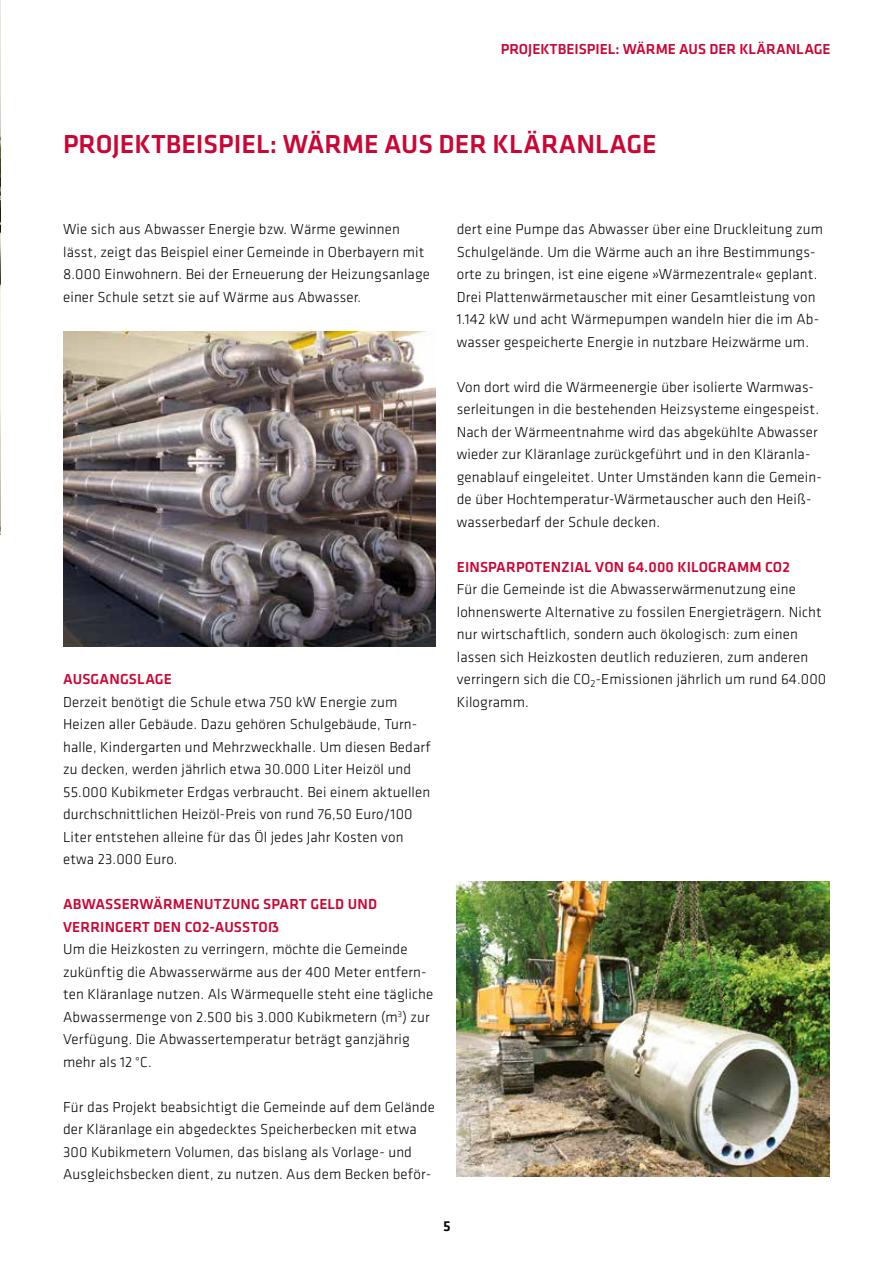
<style>
.page{position:relative;width:893px;height:1263px;background:#fff}
.page>*{position:absolute;margin:0;border:0;box-sizing:border-box;transform-origin:0 0}
.t1{font:500 27px "GC Klavika";color:#cb0634}
.t2{font:300 15px/22.5px "GC Klavika";letter-spacing:.01em;color:#000}
.t3{font:500 15px/22.5px "GC Klavika";letter-spacing:.01em;color:#cb0634}
.t4{font:500 15px "GC Klavika";color:#000}
</style>
<div class="page">
<img style="left:0;top:0;width:1px;height:534px">
<img style="left:457px;top:881px;width:372px;height:296px">
<img style="left:63px;top:332px;width:373px;height:315px">
<p class="t3" style="left:501px;top:37px;width:329px">PROJEKTBEISPIEL: WÄRME AUS DER KLÄRANLAGE</p>
<h1 class="t1" style="left:63px;top:125px;width:592px">PROJEKTBEISPIEL: WÄRME AUS DER KLÄRANLAGE</h1>
<p class="t2" style="left:63px;top:218px;width:368px">Wie sich aus Abwasser Energie bzw. Wärme gewinnen lässt, zeigt das Beispiel einer Gemeinde in Oberbayern mit 8.000 Einwohnern. Bei der Erneuerung der Heizungsanlage einer Schule setzt sie auf Wärme aus Abwasser.</p>
<p class="t3" style="left:63px;top:667px;width:108px">AUSGANGSLAGE</p>
<p class="t2" style="left:63px;top:690px;width:369px">Derzeit benötigt die Schule etwa 750 kW Energie zum Heizen aller Gebäude. Dazu gehören Schulgebäude, Turn&shy;halle, Kindergarten und Mehrzweckhalle. Um diesen Bedarf zu decken, werden jährlich etwa 30.000 Liter Heizöl und 55.000 Kubikmeter Erdgas verbraucht. Bei einem aktuellen durchschnittlichen Heizöl-Preis von rund 76,50 Euro/100<br>Liter entstehen alleine für das Öl jedes Jahr Kosten von etwa 23.000 Euro.</p>
<p class="t3" style="left:63px;top:892px;width:315px">ABWASSERWÄRMENUTZUNG SPART GELD UND<br>VERRINGERT DEN CO2-AUSSTOẞ</p>
<p class="t2" style="left:63px;top:938px;width:372px">Um die Heizkosten zu verringern, möchte die Gemeinde zukünftig die Abwasserwärme aus der 400 Meter entfern&shy;ten Kläranlage nutzen. Als Wärmequelle steht eine tägliche Abwassermenge von 2.500 bis 3.000 Kubikmetern (m<sup>3</sup>) zur Verfügung. Die Abwassertemperatur beträgt ganzjährig mehr als 12 °C.</p>
<p class="t2" style="left:63px;top:1095px;width:373px">Für das Projekt beabsichtigt die Gemeinde auf dem Gelände der Kläranlage ein abgedecktes Speicherbecken mit etwa 300 Kubikmetern Volumen, das bislang als Vorlage- und Ausgleichsbecken dient, zu nutzen. Aus dem Becken beför-</p>
<p class="t2" style="left:457px;top:218px;width:368px">dert eine Pumpe das Abwasser über eine Druckleitung zum Schulgelände. Um die Wärme auch an ihre Bestimmungs&shy;orte zu bringen, ist eine eigene »Wärmezentrale« geplant.<br>Drei Plattenwärmetauscher mit einer Gesamtleistung von 1.142 kW und acht Wärmepumpen wandeln hier die im Ab&shy;wasser gespeicherte Energie in nutzbare Heizwärme um.</p>
<p class="t2" style="left:457px;top:375px;width:366px">Von dort wird die Wärmeenergie über isolierte Warmwas&shy;serleitungen in die bestehenden Heizsysteme eingespeist.<br>Nach der Wärmeentnahme wird das abgekühlte Abwasser wieder zur Kläranlage zurückgeführt und in den Kläranla&shy;genablauf eingeleitet. Unter Umständen kann die Gemein&shy;de über Hochtemperatur-Wärmetauscher auch den Heiß&shy;wasserbedarf der Schule decken.</p>
<p class="t3" style="left:457px;top:555px;width:335px">EINSPARPOTENZIAL VON 64.000 KILOGRAMM CO2</p>
<p class="t2" style="left:457px;top:578px;width:371px">Für die Gemeinde ist die Abwasserwärmenutzung eine lohnenswerte Alternative zu fossilen Energieträgern. Nicht nur wirtschaftlich, sondern auch ökologisch: zum einen lassen sich Heizkosten deutlich reduzieren, zum anderen verringern sich die CO<sub>2</sub>-Emissionen jährlich um rund 64.000<br>Kilogramm.</p>
<p class="t4" style="left:443px;top:1216px;width:9px">5</p>
</div>
